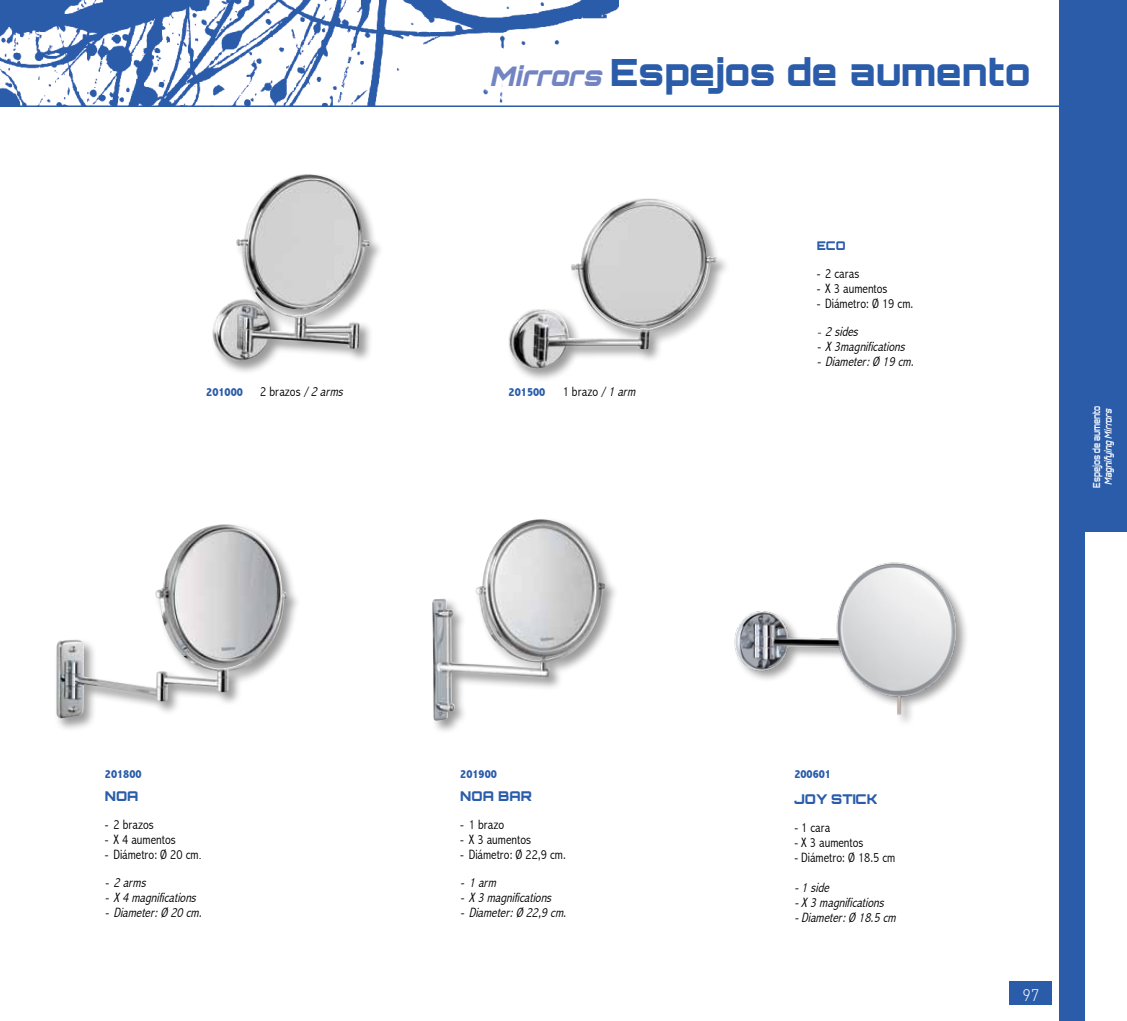
<style>
.page{position:relative;width:1127px;height:1021px;background:#fff}
.page>*{position:absolute;margin:0;border:0;box-sizing:border-box;transform-origin:0 0}
.t1{font:900 37.5px "Orbitron";color:#2a5caa}
.t2{font:300 16.5px "DIN";color:#fff}
.t3{font:300 condensed 13.5px "Abadi";color:#000}
.t4{font:italic 300 condensed 13.5px/15px "Abadi";color:#000}
.t5{font:900 13.5px "Orbitron";color:#2a5caa}
.t6{font:800 condensed 12px "Abadi";color:#2a5caa}
.t7{font:900 12px "Orbitron";color:#2a5caa}
.t8{font:italic 700 9.75px "Orbitron";color:#fff;scale:.75 1}
.t9{font:700 9.75px "Orbitron";color:#fff;scale:.75 1}
.s1{font-style:italic;font-size:27px;color:#7384c2}
.s2{font-style:italic}
.s3{font-family:"DIN";font-weight:400;font-stretch:normal;font-size:10.5px}
</style>
<div class="page">
<img style="left:0;top:0;width:618px;height:105px">
<div style="left:1009px;top:981px;width:43px;height:23px;background:#2a5caa"></div>
<hr style="left:0;top:105px;width:1127px;height:2px;background:#2a5caa">
<div style="left:1059px;top:0;width:25px;height:1020px;background:#2a5caa"></div>
<div style="left:1076px;top:0;width:51px;height:531px;background:#2a5caa"></div>
<div style="left:481px;top:47px;width:558px;height:58px;background:#fff"></div>
<div style="left:430px;top:517px;width:189px;height:217px;background:#000;opacity:.4"></div>
<img style="left:432px;top:519px;width:173px;height:202px">
<div style="left:54px;top:522px;width:247px;height:210px;background:#000;opacity:.4"></div>
<img style="left:56px;top:524px;width:231px;height:194px">
<div style="left:210px;top:172px;width:174px;height:203px;background:#000;opacity:.4"></div>
<img style="left:210px;top:174px;width:160px;height:191px">
<div style="left:507px;top:196px;width:223px;height:187px;background:#000;opacity:.4"></div>
<img style="left:509px;top:198px;width:208px;height:172px">
<div style="left:733px;top:561px;width:236px;height:166px;background:#000;opacity:.4"></div>
<img style="left:733px;top:561px;width:226px;height:156px">
<h1 class="t1" style="left:489px;top:50px;width:543px"><span class="s1">Mirrors</span>Espejos de aumento</h1>
<p class="t6" style="left:206px;top:385px;width:38px">201000</p>
<p class="t3" style="left:260px;top:384px;width:87px">2 brazos <span class="s2">/2 arms</span></p>
<p class="t6" style="left:509px;top:385px;width:38px">201500</p>
<p class="t3" style="left:563px;top:384px;width:78px">1 brazo <span class="s2">/1 arm</span></p>
<p class="t7" style="left:817px;top:238px;width:30px">ECO</p>
<p class="t3" style="left:817px;top:265px;width:44px">- 2 caras</p>
<p class="t3" style="left:817px;top:280px;width:72px">- X 3 aumentos</p>
<p class="t3" style="left:817px;top:295px;width:98px">- Diámetro: Ø 19 cm.</p>
<p class="t4" style="left:817px;top:323px;width:46px"><span class="s3">-</span> 2 sides</p>
<p class="t4" style="left:817px;top:338px;width:93px">- X3magnifications</p>
<p class="t4" style="left:817px;top:353px;width:102px">- Diameter:Ø 19 cm.</p>
<p class="t9" style="left:1090px;top:487px;width:110px;rotate:-90deg">Espejos de aumento</p>
<p class="t8" style="left:1102px;top:484px;width:106px;rotate:-90deg">Mag nify ing Mirrors</p>
<p class="t6" style="left:105px;top:766px;width:38px">201800</p>
<p class="t5" style="left:105px;top:788px;width:35px">NOA</p>
<p class="t3" style="left:105px;top:816px;width:50px">- 2 brazos</p>
<p class="t3" style="left:105px;top:831px;width:72px">- X 4 aumentos</p>
<p class="t3" style="left:105px;top:846px;width:98px">- Diámetro: Ø 20 cm<span class="s3">.</span></p>
<p class="t4" style="left:105px;top:874px;width:46px">- 2 arms</p>
<p class="t4" style="left:105px;top:889px;width:96px">- X4 magnifications</p>
<p class="t4" style="left:105px;top:904px;width:102px">- Diameter:Ø 20 cm.</p>
<p class="t6" style="left:460px;top:766px;width:38px">201900</p>
<p class="t5" style="left:460px;top:788px;width:73px">NOA BAR</p>
<p class="t3" style="left:460px;top:816px;width:46px">- 1 brazo</p>
<p class="t3" style="left:460px;top:831px;width:72px">- X 3 aumentos</p>
<p class="t3" style="left:460px;top:846px;width:107px">- Diámetro: Ø 22,9 cm.</p>
<p class="t4" style="left:460px;top:874px;width:41px">- 1 arm</p>
<p class="t4" style="left:460px;top:889px;width:96px">- X3 magnifications</p>
<p class="t4" style="left:460px;top:904px;width:111px">- Diameter:Ø 22,9 cm.</p>
<p class="t6" style="left:794px;top:766px;width:38px">200601</p>
<p class="t5" style="left:794px;top:791px;width:85px">JOY STICK</p>
<p class="t3" style="left:794px;top:819px;width:38px">- 1 cara</p>
<p class="t3" style="left:794px;top:834px;width:71px">- X 3 aumentos</p>
<p class="t3" style="left:794px;top:849px;width:103px">- Diámetro: Ø 18.5 cm</p>
<p class="t4" style="left:794px;top:879px;width:106px">-1 side<br>-X3 magnifications -Diameter:Ø 18.5 cm</p>
<p class="t2" style="left:1022px;top:985px;width:18px">97</p>
</div>
